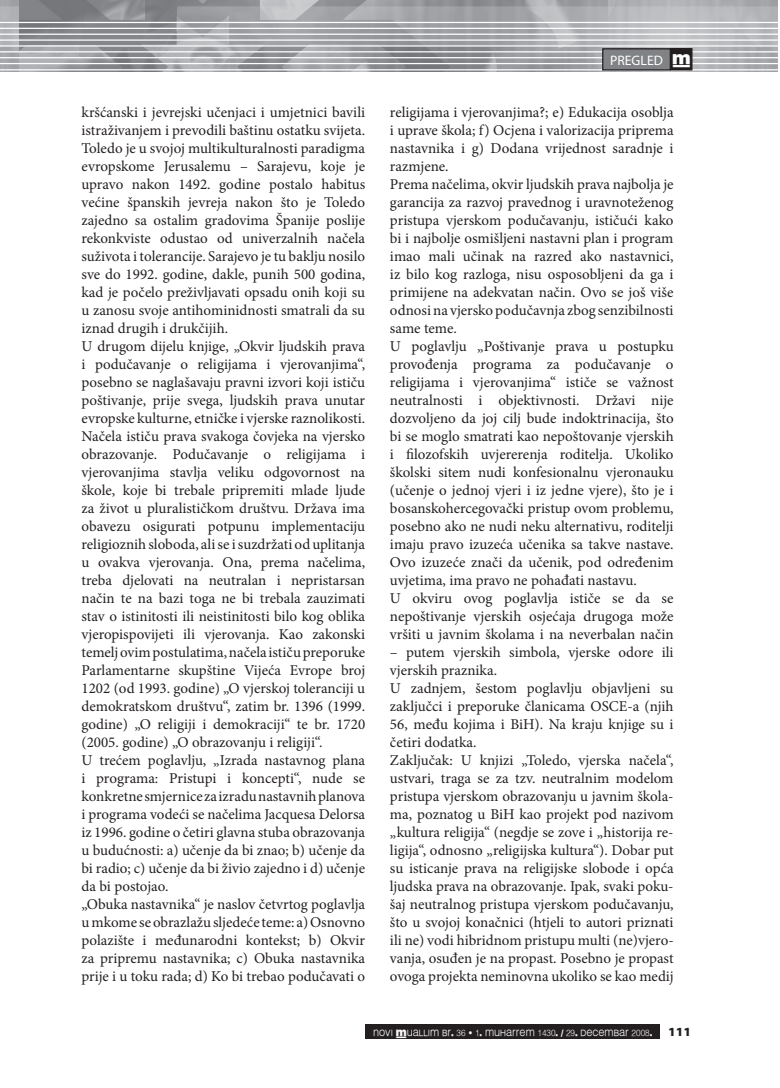
<style>
.page{position:relative;width:780px;height:1088px;background:#fff}
.page>*{position:absolute;margin:0;border:0;box-sizing:border-box;transform-origin:0 0}
.t1{font:15px/18px "Minion Pro";color:#231f20}
.t2{font:13.75px "Myriad Pro";color:#fff}
.t3{font:900 semi-expanded 12.5px "Myriad Pro";color:#231f20}
.t4{font:9px "Muallim";color:#f9f9f9;scale:.91 1}
.s1{font-family:"Muallim"}
</style>
<div class="page">
<img style="left:0;top:0;width:777px;height:72px">
<svg style="left:0;top:22px;width:18px;height:48px"></svg>
<hr style="left:18px;top:22px;width:762px;height:1px;background:#fff">
<hr style="left:18px;top:28px;width:762px;height:1px;background:#fff">
<hr style="left:18px;top:34px;width:762px;height:1px;background:#fff">
<hr style="left:18px;top:39px;width:762px;height:2px;background:#fff">
<hr style="left:18px;top:45px;width:762px;height:2px;background:#fff">
<hr style="left:18px;top:51px;width:762px;height:1px;background:#fff">
<hr style="left:18px;top:57px;width:762px;height:1px;background:#fff">
<hr style="left:18px;top:63px;width:762px;height:1px;background:#fff">
<hr style="left:18px;top:69px;width:762px;height:1px;background:#fff">
<div style="left:602px;top:49px;width:68px;height:21px;background:#808285"></div>
<div style="left:602px;top:48px;width:69px;height:23px;border:1px solid #231f20"></div>
<div style="left:670px;top:49px;width:21px;height:21px;background:#231f20"></div>
<div style="left:670px;top:48px;width:22px;height:22px;border:1px solid #231f20"></div>
<div style="left:365px;top:1024px;width:294px;height:15px;background:#231f20"></div>
<p class="t2" style="left:610px;top:51px;width:82px">PREGLED <span class="s1">†</span></p>
<p class="t1" style="left:81px;top:103px;width:285px">kršćanski i jevrejski učenjaci i umjetnici bavili istraživanjem i prevodili baštinu ostatku svijeta.<br>Toledo je u svojoj multikulturalnosti paradigma evropskome Jerusalemu – Sarajevu, koje je upravo nakon 1492. godine postalo habitus većine španskih jevreja nakon što je Toledo zajedno sa ostalim gradovima Španije poslije rekonkviste odustao od univerzalnih načela suživota i tolerancije. Sarajevo je tu baklju nosilo sve do 1992. godine, dakle, punih 500 godina, kad je počelo preživljavati opsadu onih koji su u zanosu svoje antihominidnosti smatrali da su iznad drugih i drukčijih.<br>U drugom dijelu knjige, „Okvir ljudskih prava i podučavanje o religijama i vjerovanjima“, posebno se naglašavaju pravni izvori koji ističu poštivanje, prije svega, ljudskih prava unutar evropske kulturne, etničke i vjerske raznolikosti.<br>Načela ističu prava svakoga čovjeka na vjersko obrazovanje. Podučavanje o religijama i vjerovanjima stavlja veliku odgovornost na škole, koje bi trebale pripremiti mlade ljude za život u pluralističkom društvu. Država ima obavezu osigurati potpunu implementaciju religioznih sloboda, ali se i suzdržati od uplitanja u ovakva vjerovanja. Ona, prema načelima, treba djelovati na neutralan i nepristarsan način te na bazi toga ne bi trebala zauzimati stav o istinitosti ili neistinitosti bilo kog oblika vjeropispovijeti ili vjerovanja. Kao zakonski temelj ovim postulatima, načela ističu preporuke Parlamentarne skupštine Vijeća Evrope broj 1202 (od 1993. godine) „O vjerskoj toleranciji u demokratskom društvu“, zatim br. 1396 (1999. godine) „O religiji i demokraciji“ te br. 1720 (2005. godine) „O obrazovanju i religiji“.<br>U trećem poglavlju, „Izrada nastavnog plana i programa: Pristupi i koncepti“, nude se konkretne smjernice za izradu nastavnih planova i programa vodeći se načelima Jacquesa Delorsa iz 1996. godine o četiri glavna stuba obrazovanja u budućnosti: a) učenje da bi znao; b) učenje da bi radio; c) učenje da bi živio zajedno i d) učenje da bi postojao.<br>„Obuka nastavnika“ je naslov četvrtog poglavlja u mkome se obrazlažu sljedeće teme: a) Osnovno polazište i međunarodni kontekst; b) Okvir za pripremu nastavnika; c) Obuka nastavnika prije i u toku rada; d) Ko bi trebao podučavati o</p>
<p class="t1" style="left:390px;top:103px;width:285px">religijama i vjerovanjima?; e) Edukacija osoblja i uprave škola; f) Ocjena i valorizacija priprema nastavnika i g) Dodana vrijednost saradnje i razmjene.<br>Prema načelima, okvir ljudskih prava najbolja je garancija za razvoj pravednog i uravnoteženog pristupa vjerskom podučavanju, ističući kako bi i najbolje osmišljeni nastavni plan i program imao mali učinak na razred ako nastavnici, iz bilo kog razloga, nisu osposobljeni da ga i primijene na adekvatan način. Ovo se još više odnosi na vjersko podučavnja zbog senzibilnosti same teme.<br>U poglavlju „Poštivanje prava u postupku provođenja programa za podučavanje o religijama i vjerovanjima“ ističe se važnost neutralnosti i objektivnosti. Državi nije dozvoljeno da joj cilj bude indoktrinacija, što bi se moglo smatrati kao nepoštovanje vjerskih i filozofskih uvjererenja roditelja. Ukoliko školski sitem nudi konfesionalnu vjeronauku (učenje o jednoj vjeri i iz jedne vjere), što je i bosanskohercegovački pristup ovom problemu, posebno ako ne nudi neku alternativu, roditelji imaju pravo izuzeća učenika sa takve nastave.<br>Ovo izuzeće znači da učenik, pod određenim uvjetima, ima pravo ne pohađati nastavu.<br>U okviru ovog poglavlja ističe se da se nepoštivanje vjerskih osjećaja drugoga može vršiti u javnim školama i na neverbalan način</p>
<p class="t1" style="left:390px;top:643px;width:285px">– putem vjerskih simbola, vjerske odore ili vjerskih praznika.<br>U zadnjem, šestom poglavlju objavljeni su zaključci i preporuke članicama OSCE-a (njih 56, među kojima i BiH). Na kraju knjige su i četiri dodatka.<br>Zaključak: U knjizi „Toledo, vjerska načela“, ustvari, traga se za tzv. neutralnim modelom pristupa vjerskom obrazovanju u javnim škola&shy;ma, poznatog u BiH kao projekt pod nazivom „kultura religija“ (negdje se zove i „historija re&shy;ligija“, odnosno „religijska kultura“). Dobar put su isticanje prava na religijske slobode i opća ljudska prava na obrazovanje. Ipak, svaki poku&shy;šaj neutralnog pristupa vjerskom podučavanju, što u svojoj konačnici (htjeli to autori priznati ili ne) vodi hibridnom pristupu multi (ne)vjero&shy;vanja, osuđen je na propast. Posebno je propast ovoga projekta neminovna ukoliko se kao medij</p>
<p class="t4" style="left:373px;top:1026px;width:308px">NOVI †UALLIM BR. 36 • 1. MUHARREM 1430. / 29. DECEMBAR 2008.</p>
<p class="t3" style="left:668px;top:1024px;width:25px">111</p>
</div>
